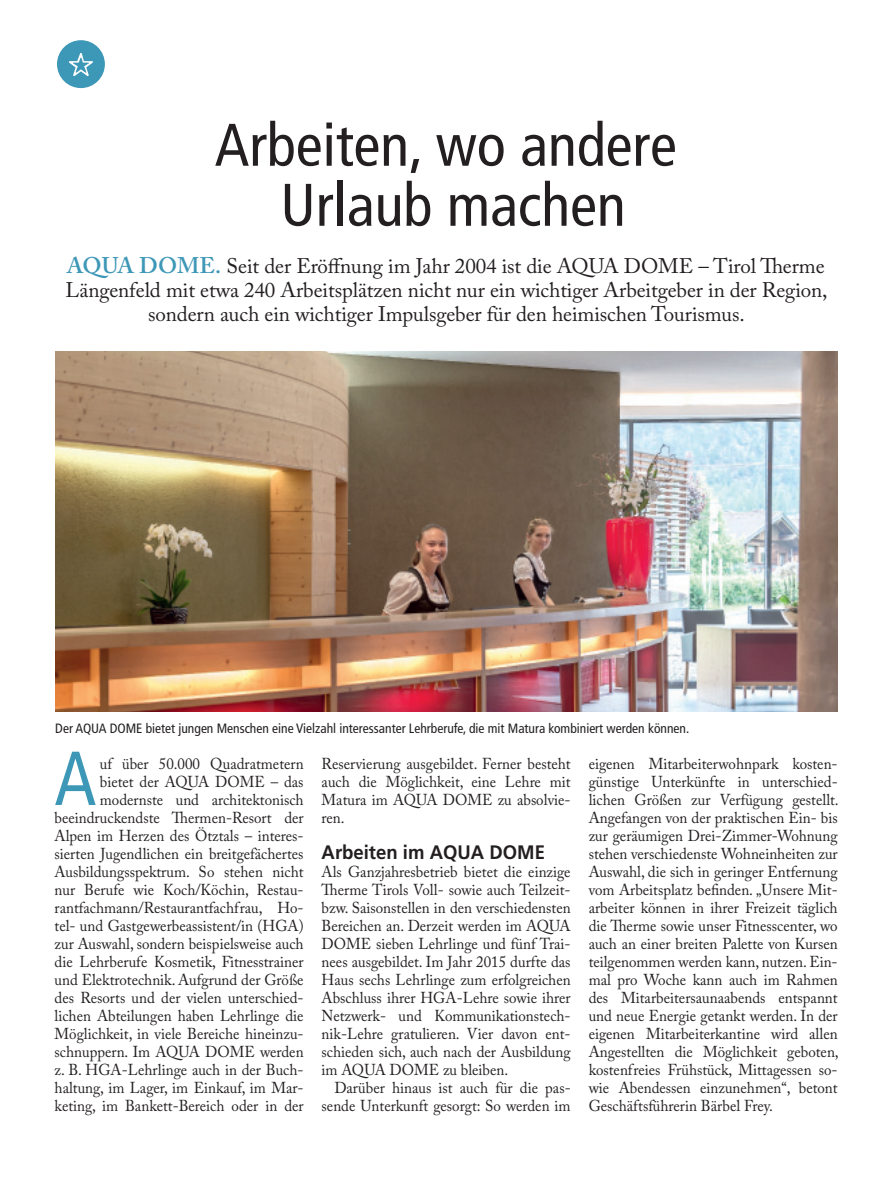
<style>
.page{position:relative;width:893px;height:1191px;background:#fff}
.page>*{position:absolute;margin:0;border:0;box-sizing:border-box;transform-origin:0 0}
.t1{font:condensed 76.35px "Frutiger";color:#3d97b6;scale:.95 1}
.t2{font:condensed 60px/60px "Frutiger";color:#231f20;text-align:center}
.t3{font:21px/24px "Adobe Caslon Pro";letter-spacing:-.005em;color:#231f20;text-align:center}
.t4{font:700 19.5px "Frutiger";color:#231f20;scale:.95 1}
.t5{font:15.75px/18px "Adobe Caslon Pro";color:#231f20;text-align:justify;scale:.95 1}
.t6{font:condensed 13.5px "Frutiger";color:#231f20}
.s1{font-weight:600;font-size:22.5px;color:#3d97b6}
</style>
<div class="page">
<svg style="left:57px;top:40px;width:48px;height:48px"></svg>
<img style="left:55px;top:351px;width:783px;height:360px">
<h2 class="t2" style="left:215px;top:115px;width:463px">Arbeiten, wo andere<br>Urlaub machen</h2>
<h3 class="t3" style="left:65px;top:253px;width:763px"><span class="s1">AQUA DOME.</span> Seit der Eröffnung im Jahr 2004 ist die AQUA DOME – Tirol Therme<br>Längenfeld mit etwa 240 Arbeitsplätzen nicht nur ein wichtiger Arbeitgeber in der Region, sondern auch ein wichtiger Impulsgeber für den heimischen Tourismus.</h3>
<p class="t6" style="left:55px;top:720px;width:635px">Der AQUA DOME bietet jungen Menschen eine Vielzahl interessanter Lehrberufe, die mit Matura kombiniert werden können.</p>
<h1 class="t1" style="left:55px;top:734px;width:45px">A</h1>
<p class="t5" style="left:55px;top:754px;width:264px;text-align:right">uf über 50.000 Quadratmetern<br>bietet der AQUA DOME – das modernste und architektonisch beeindruckendste Thermen-Resort der Alpen im Herzen des Ötztals – interes&shy;sierten Jugendlichen ein breitgefächertes Ausbildungsspektrum. So stehen nicht nur Berufe wie Koch/Köchin, Restau&shy;rantfachmann/Restaurantfachfrau, Ho&shy;tel- und Gastgewerbeassistent/in (HGA) zur Auswahl, sondern beispielsweise auch die Lehrberufe Kosmetik, Fitnesstrainer und Elektrotechnik. Aufgrund der Größe des Resorts und der vielen unterschied&shy;lichen Abteilungen haben Lehrlinge die Möglichkeit, in viele Bereiche hineinzu&shy;schnuppern. Im AQUA DOME werden z. B. HGA-Lehrlinge auch in der Buch&shy;haltung, im Lager, im Einkauf, im Mar&shy;keting, im Bankett-Bereich oder in der</p>
<p class="t5" style="left:322px;top:754px;width:264px">Reservierung ausgebildet. Ferner besteht auch die Möglichkeit, eine Lehre mit Matura im AQUA DOME zu absolvie&shy;ren.</p>
<p class="t4" style="left:322px;top:840px;width:237px">Arbeiten im AQUA DOME</p>
<p class="t5" style="left:322px;top:862px;width:264px">Als Ganzjahresbetrieb bietet die einzige Therme Tirols Voll- sowie auch Teilzeit&shy;bzw. Saisonstellen in den verschiedensten Bereichen an. Derzeit werden im AQUA DOME sieben Lehrlinge und fünf Trai&shy;nees ausgebildet. Im Jahr 2015 durfte das Haus sechs Lehrlinge zum erfolgreichen Abschluss ihrer HGA-Lehre sowie ihrer Netzwerk- und Kommunikationstech&shy;nik-Lehre gratulieren. Vier davon ent&shy;schieden sich, auch nach der Ausbildung im AQUA DOME zu bleiben.</p>
<p class="t5" style="left:322px;top:1078px;width:264px;text-align:right">Darüber hinaus ist auch für die pas&shy;sende Unterkunft gesorgt: So werden im</p>
<p class="t5" style="left:589px;top:754px;width:265px">eigenen Mitarbeiterwohnpark kosten&shy;günstige Unterkünfte in unterschied&shy;lichen Größen zur Verfügung gestellt.<br>Angefangen von der praktischen Ein- bis zur geräumigen Drei-Zimmer-Wohnung stehen verschiedenste Wohneinheiten zur Auswahl, die sich in geringer Entfernung vom Arbeitsplatz befinden. „Unsere Mit&shy;arbeiter können in ihrer Freizeit täglich die Therme sowie unser Fitnesscenter, wo auch an einer breiten Palette von Kursen teilgenommen werden kann, nutzen. Ein&shy;mal pro Woche kann auch im Rahmen des Mitarbeitersaunaabends entspannt und neue Energie getankt werden. In der eigenen Mitarbeiterkantine wird allen Angestellten die Möglichkeit geboten, kostenfreies Frühstück, Mittagessen so&shy;wie Abendessen einzunehmen“, betont Geschäftsführerin Bärbel Frey.</p>
</div>
